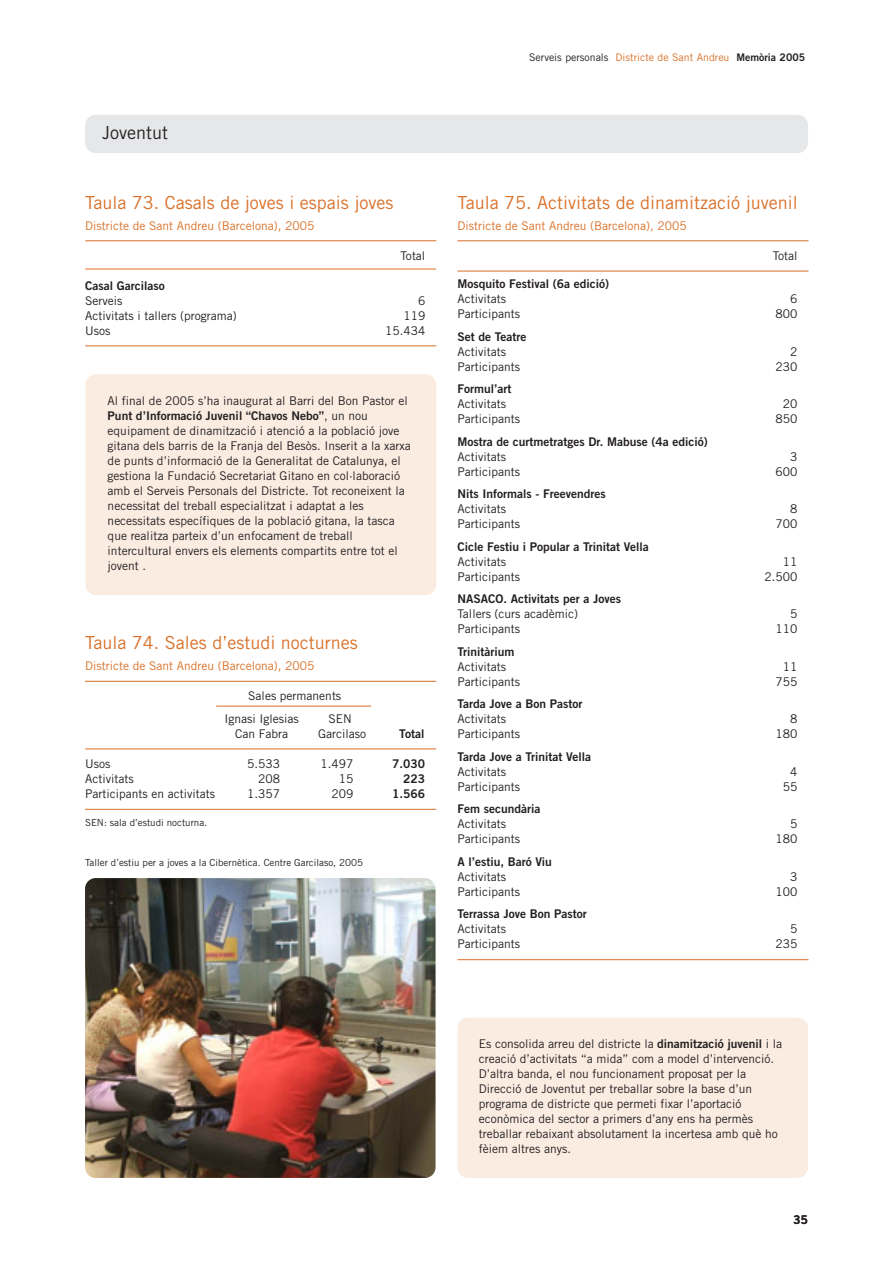
<style>
.page{position:relative;width:893px;height:1263px;background:#fff}
.page>*{position:absolute;margin:0;border:0;box-sizing:border-box;transform-origin:0 0}
.t1{font:18px "Trade Gothic";color:#d97028}
.t2{font:18px "Trade Gothic";color:#231f20}
.t3{font:12px/15px "Trade Gothic";color:#231f20}
.t4{font:12px "Trade Gothic Bold Two";color:#231f20}
.t5{font:12px "Trade Gothic";color:#d97028}
.t6{font:10.5px "Trade Gothic";color:#d97028}
.t7{font:9.75px "Trade Gothic";color:#231f20}
.s1{font-family:"Trade Gothic"}
.s2{color:#231f20}
.s3{font-family:"Trade Gothic Bold Two";color:#231f20}
.s4{font-family:"Trade Gothic Bold Two"}
</style>
<div class="page">
<div style="left:86px;top:374px;width:350px;height:221px;background:#faece1;border-radius:11px"></div>
<div style="left:457px;top:1018px;width:351px;height:160px;background:#faece1;border-radius:11px"></div>
<hr style="left:85px;top:809px;width:351px;height:1px;background:#d97028">
<div style="left:85px;top:115px;width:723px;height:38px;background:#e6e7e9;border-radius:11px"></div>
<hr style="left:85px;top:240px;width:351px;height:1px;background:#d97028">
<hr style="left:85px;top:269px;width:351px;height:1px;background:#d97028">
<hr style="left:85px;top:345px;width:351px;height:1px;background:#d97028">
<hr style="left:85px;top:681px;width:351px;height:1px;background:#d97028">
<hr style="left:85px;top:748px;width:351px;height:1px;background:#d97028">
<hr style="left:216px;top:706px;width:155px;height:1px;background:#d97028">
<hr style="left:457px;top:240px;width:351px;height:1px;background:#d97028">
<hr style="left:457px;top:271px;width:351px;height:1px;background:#d97028">
<hr style="left:457px;top:959px;width:351px;height:1px;background:#d97028">
<img style="left:85px;top:878px;width:351px;height:300px">
<h1 class="t2" style="left:102px;top:126px;width:67px">Joventut</h1>
<h1 class="t1" style="left:85px;top:196px;width:310px">Taula 73. Casals de joves i espais joves</h1>
<p class="t5" style="left:85px;top:221px;width:231px">Districte de Sant Andreu (Barcelona), 2005</p>
<p class="t3" style="left:400px;top:249px;width:26px">Total</p>
<p class="t4" style="left:85px;top:281px;width:81px">Casal Garcilaso</p>
<p class="t3" style="left:85px;top:294px;width:39px">Serveis</p>
<p class="t3" style="left:418px;top:294px;width:9px">6</p>
<p class="t3" style="left:85px;top:309px;width:153px">Activitats i tallers (programa)</p>
<p class="t3" style="left:403px;top:309px;width:23px">119</p>
<p class="t3" style="left:85px;top:324px;width:27px">Usos</p>
<p class="t3" style="left:385px;top:324px;width:42px">15.434</p>
<p class="t3" style="left:108px;top:395px;width:302px">Al final de 2005 s’ha inaugurat al Barri del Bon Pastor el</p>
<p class="t4" style="left:108px;top:412px;width:262px">Punt d’Informació Juvenil “Chavos Nebo”<span class="s1">, un nou</span></p>
<p class="t3" style="left:108px;top:425px;width:305px">equipament de dinamització i atenció a la població jove gitana dels barris de la Franja del Besòs. Inserit a la xarxa de punts d’informació de la Generalitat de Catalunya, el gestiona la Fundació Secretariat Gitano en col·laboració amb el Serveis Personals del Districte. Tot reconeixent la necessitat del treball especialitzat i adaptat a les necessitats específiques de la població gitana, la tasca que realitza parteix d’un enfocament de treball intercultural envers els elements compartits entre tot el jovent .</p>
<h1 class="t1" style="left:85px;top:636px;width:274px">Taula 74. Sales d’estudi nocturnes</h1>
<p class="t5" style="left:85px;top:662px;width:231px">Districte de Sant Andreu (Barcelona), 2005</p>
<p class="t3" style="left:224px;top:686px;width:118px;line-height:22.5px;text-indent:24px">Sales permanents<br>Ignasi Iglesias</p>
<p class="t3" style="left:328px;top:712px;width:25px">SEN</p>
<p class="t3" style="left:235px;top:727px;width:55px">Can Fabra</p>
<p class="t3" style="left:318px;top:727px;width:49px">Garcilaso</p>
<p class="t4" style="left:399px;top:729px;width:27px">Total</p>
<p class="t3" style="left:85px;top:757px;width:27px">Usos</p>
<p class="t3" style="left:247px;top:757px;width:34px">5.533</p>
<p class="t3" style="left:320px;top:757px;width:34px">1.497</p>
<p class="t4" style="left:392px;top:759px;width:34px">7.030</p>
<p class="t3" style="left:85px;top:772px;width:50px">Activitats</p>
<p class="t3" style="left:258px;top:772px;width:23px">208</p>
<p class="t3" style="left:339px;top:772px;width:16px">15</p>
<p class="t4" style="left:403px;top:774px;width:23px">223</p>
<p class="t3" style="left:85px;top:787px;width:131px">Participants en activitats</p>
<p class="t3" style="left:247px;top:787px;width:34px">1.357</p>
<p class="t3" style="left:331px;top:787px;width:23px">209</p>
<p class="t4" style="left:392px;top:789px;width:34px">1.566</p>
<p class="t7" style="left:85px;top:819px;width:124px">SEN: sala d’estudi nocturna.</p>
<p class="t7" style="left:85px;top:859px;width:280px">Taller d’estiu per a joves a la Cibernètica. Centre Garcilaso, 2005</p>
<p class="t6" style="left:529px;top:53px;width:278px"><span class="s2">Serveis personals</span> Districte de Sant Andreu <span class="s3">Memòria 2005</span></p>
<h1 class="t1" style="left:457px;top:196px;width:342px">Taula 75. Activitats de dinamització juvenil</h1>
<p class="t5" style="left:457px;top:221px;width:231px">Districte de Sant Andreu (Barcelona), 2005</p>
<p class="t3" style="left:773px;top:249px;width:26px">Total</p>
<p class="t4" style="left:457px;top:279px;width:153px">Mosquito Festival (6a edició)</p>
<p class="t3" style="left:457px;top:292px;width:50px">Activitats</p>
<p class="t3" style="left:790px;top:292px;width:9px">6</p>
<p class="t3" style="left:457px;top:307px;width:64px">Participants</p>
<p class="t3" style="left:776px;top:307px;width:23px">800</p>
<p class="t4" style="left:457px;top:332px;width:71px">Set de Teatre</p>
<p class="t3" style="left:457px;top:345px;width:50px">Activitats</p>
<p class="t3" style="left:790px;top:345px;width:9px">2</p>
<p class="t3" style="left:457px;top:360px;width:64px">Participants</p>
<p class="t3" style="left:776px;top:360px;width:23px">230</p>
<p class="t4" style="left:457px;top:384px;width:55px">Formul’art</p>
<p class="t3" style="left:457px;top:397px;width:50px">Activitats</p>
<p class="t3" style="left:783px;top:397px;width:16px">20</p>
<p class="t3" style="left:457px;top:412px;width:64px">Participants</p>
<p class="t3" style="left:776px;top:412px;width:23px">850</p>
<p class="t4" style="left:457px;top:437px;width:252px">Mostra de curtmetratges Dr. Mabuse (4a edició)</p>
<p class="t3" style="left:457px;top:450px;width:50px">Activitats</p>
<p class="t3" style="left:790px;top:450px;width:9px">3</p>
<p class="t3" style="left:457px;top:465px;width:64px">Participants</p>
<p class="t3" style="left:776px;top:465px;width:23px">600</p>
<p class="t4" style="left:457px;top:489px;width:150px">Nits Informals - Freevendres</p>
<p class="t3" style="left:457px;top:502px;width:50px">Activitats</p>
<p class="t3" style="left:790px;top:502px;width:9px">8</p>
<p class="t3" style="left:457px;top:517px;width:64px">Participants</p>
<p class="t3" style="left:776px;top:517px;width:23px">700</p>
<p class="t4" style="left:457px;top:542px;width:193px">Cicle Festiu i Popular a Trinitat Vella</p>
<p class="t3" style="left:457px;top:555px;width:50px">Activitats</p>
<p class="t3" style="left:783px;top:555px;width:16px">11</p>
<p class="t3" style="left:457px;top:570px;width:64px">Participants</p>
<p class="t3" style="left:765px;top:570px;width:34px">2.500</p>
<p class="t4" style="left:457px;top:594px;width:165px">NASACO. Activitats per a Joves</p>
<p class="t3" style="left:457px;top:607px;width:122px">Tallers (curs acadèmic)</p>
<p class="t3" style="left:790px;top:607px;width:9px">5</p>
<p class="t3" style="left:457px;top:622px;width:64px">Participants</p>
<p class="t3" style="left:776px;top:622px;width:23px">110</p>
<p class="t4" style="left:457px;top:647px;width:59px">Trinitàrium</p>
<p class="t3" style="left:457px;top:660px;width:50px">Activitats</p>
<p class="t3" style="left:783px;top:660px;width:16px">11</p>
<p class="t3" style="left:457px;top:675px;width:64px">Participants</p>
<p class="t3" style="left:776px;top:675px;width:23px">755</p>
<p class="t4" style="left:457px;top:699px;width:127px">Tarda Jove a Bon Pastor</p>
<p class="t3" style="left:457px;top:712px;width:50px">Activitats</p>
<p class="t3" style="left:790px;top:712px;width:9px">8</p>
<p class="t3" style="left:457px;top:727px;width:64px">Participants</p>
<p class="t3" style="left:776px;top:727px;width:23px">180</p>
<p class="t4" style="left:457px;top:752px;width:135px">Tarda Jove a Trinitat Vella</p>
<p class="t3" style="left:457px;top:765px;width:50px">Activitats</p>
<p class="t3" style="left:790px;top:765px;width:9px">4</p>
<p class="t3" style="left:457px;top:780px;width:64px">Participants</p>
<p class="t3" style="left:783px;top:780px;width:16px">55</p>
<p class="t4" style="left:457px;top:804px;width:84px">Fem secundària</p>
<p class="t3" style="left:457px;top:817px;width:50px">Activitats</p>
<p class="t3" style="left:790px;top:817px;width:9px">5</p>
<p class="t3" style="left:457px;top:832px;width:64px">Participants</p>
<p class="t3" style="left:776px;top:832px;width:23px">180</p>
<p class="t4" style="left:457px;top:857px;width:96px">A l’estiu, Baró Viu</p>
<p class="t3" style="left:457px;top:870px;width:50px">Activitats</p>
<p class="t3" style="left:790px;top:870px;width:9px">3</p>
<p class="t3" style="left:457px;top:885px;width:64px">Participants</p>
<p class="t3" style="left:776px;top:885px;width:23px">100</p>
<p class="t4" style="left:457px;top:909px;width:131px">Terrassa Jove Bon Pastor</p>
<p class="t3" style="left:457px;top:922px;width:50px">Activitats</p>
<p class="t3" style="left:790px;top:922px;width:9px">5</p>
<p class="t3" style="left:457px;top:937px;width:64px">Participants</p>
<p class="t3" style="left:776px;top:937px;width:23px">235</p>
<p class="t3" style="left:479px;top:1038px;width:305px">Es consolida arreu del districte la <span class="s4">dinamització juvenil</span> i la creació d’activitats “a mida” com a model d’intervenció.<br>D’altra banda, el nou funcionament proposat per la Direcció de Joventut per treballar sobre la base d’un programa de districte que permeti fixar l’aportació econòmica del sector a primers d’any ens ha permès treballar rebaixant absolutament la incertesa amb què ho fèiem altres anys.</p>
<p class="t4" style="left:793px;top:1215px;width:16px">35</p>
</div>
